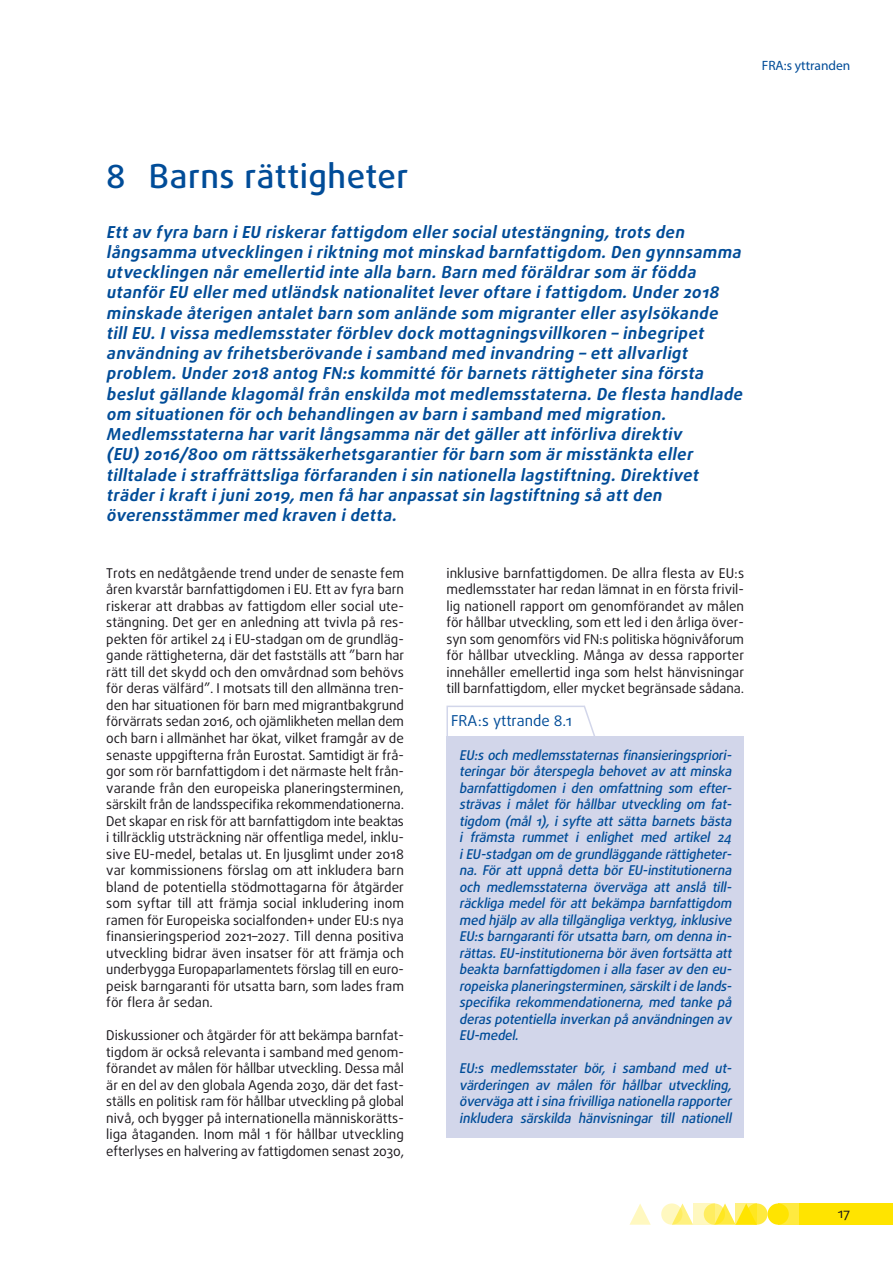
<style>
.page{position:relative;width:893px;height:1263px;background:#fff}
.page>*{position:absolute;margin:0;border:0;box-sizing:border-box;transform-origin:0 0}
.chapter_title{font:500 33px "Daxline Pro";letter-spacing:.015em;color:#004c98}
.intro_chapter{font:italic 700 16.5px/20.2px "Daxline Pro";color:#004c98}
.opinion_header_sw{font:15px "Daxline Pro";color:#004c98}
.body_text{font:13.5px/16.5px "Daxline Pro";letter-spacing:-.005em;color:#1a171c;text-align:justify}
.opinion_text_SW{font:italic 500 13.5px/16.5px "Daxline Pro";color:#004c98;text-align:justify}
.opinion_text_SW_last{font:italic 500 13.5px/16.5px "Daxline Pro";color:#004c98;text-align:justify}
.t1{font:13.5px "Myriad Pro";color:#004c98}
</style>
<div class="page">
<div style="left:746px;top:1203px;width:21px;height:22px;background:#ffea40;border-radius:50%"></div>
<div style="left:778px;top:1203px;width:21px;height:22px;background:#ffea40"></div>
<div style="left:799px;top:1203px;width:94px;height:22px;background:#ffe400"></div>
<svg style="left:675px;top:1203px;width:18px;height:22px"></svg>
<svg style="left:629px;top:1204px;width:22px;height:21px"></svg>
<div style="left:767px;top:1203px;width:22px;height:22px;background:#ffe400;border-radius:50%"></div>
<svg style="left:718px;top:1203px;width:18px;height:22px"></svg>
<svg style="left:704px;top:1203px;width:21px;height:22px"></svg>
<svg style="left:661px;top:1203px;width:21px;height:22px"></svg>
<svg style="left:736px;top:1203px;width:21px;height:22px"></svg>
<svg style="left:693px;top:1203px;width:21px;height:22px"></svg>
<div style="left:446px;top:736px;width:298px;height:320px;background:#d2d6ea"></div>
<div style="left:446px;top:1050px;width:298px;height:88px;background:#d2d6ea"></div>
<svg style="left:446px;top:705px;width:149px;height:31px"></svg>
<p class="t1" style="left:762px;top:57px;width:90px">FRA:s yttranden</p>
<p class="chapter_title" style="left:106px;top:154px;width:304px">8 Barns rättigheter</p>
<p class="intro_chapter" style="left:106px;top:222px;width:641px">Ettav fyra barn iEU riskerarfattigdom ellersocialutestängning,trots den långsamma utvecklingen iriktning motminskad barnfattigdom.Den gynnsamma utvecklingen nåremellertid inte alla barn.Barn med föräldrarsom ärfödda utanförEU ellermed utländsk nationalitetleveroftare ifattigdom.Under2018 minskade återigen antaletbarn som anlände som migranterellerasylsökande tillEU.Ivissa medlemsstaterförblev dock mottagningsvillkoren – inbegripet användning av frihetsberövande isamband med invandring – ettallvarligt problem.Under2018 antog FN:s kommitté förbarnets rättighetersina första beslutgällande klagomålfrån enskilda motmedlemsstaterna.De flesta handlade om situationen föroch behandlingen av barn isamband med migration.<br>Medlemsstaterna harvaritlångsamma närdetgällerattinförliva direktiv<br>(EU) 2016/800 om rättssäkerhetsgarantierförbarn som ärmisstänkta eller tilltalade istraffrättsliga förfaranden isin nationella lagstiftning.Direktivet träderikraftijuni2019,men få haranpassatsin lagstiftning så attden överensstämmermed kraven idetta.</p>
<p class="body_text" style="left:106px;top:565px;width:299px">Trots en nedåtgående trend under de senaste fem åren kvarstår barnfattigdomen i EU. Ett av fyra barn riskerar att drabbas av fattigdom eller social ute&shy;stängning. Det ger en anledning att tvivla på res&shy;pekten för artikel 24 i EU-stadgan om de grundläg&shy;gande rättigheterna, där det fastställs att ”barn har rätt till det skydd och den omvårdnad som behövs för deras välfärd”. I motsats till den allmänna tren&shy;den har situationen för barn med migrantbakgrund förvärrats sedan 2016, och ojämlikheten mellan dem och barn i allmänhet har ökat, vilket framgår av de senaste uppgifterna från Eurostat. Samtidigt är frå&shy;gor som rör barnfattigdom i det närmaste helt från&shy;varande från den europeiska planeringsterminen, särskilt från de landsspecifika rekommendationerna.<br>Det skapar en risk för att barnfattigdom inte beaktas i tillräcklig utsträckning när offentliga medel, inklu&shy;sive EU-medel, betalas ut. En ljusglimt under 2018 var kommissionens förslag om att inkludera barn bland de potentiella stödmottagarna för åtgärder som syftar till att främja social inkludering inom ramen för Europeiska socialfonden+ under EU:s nya finansieringsperiod 2021–2027. Till denna positiva utveckling bidrar även insatser för att främja och underbygga Europaparlamentets förslag till en euro&shy;peisk barngaranti för utsatta barn, som lades fram för flera år sedan.</p>
<p class="body_text" style="left:106px;top:1027px;width:299px">Diskussioner och åtgärder för att bekämpa barnfat&shy;tigdom är också relevanta i samband med genom&shy;förandet av målen för hållbar utveckling. Dessa mål är en del av den globala Agenda 2030, där det fast&shy;ställs en politisk ram för hållbar utveckling på global nivå, och bygger på internationella människorätts&shy;liga åtaganden. Inom mål 1 för hållbar utveckling efterlyses en halvering av fattigdomen senast 2030,</p>
<p class="body_text" style="left:446px;top:565px;width:299px">inklusive barnfattigdomen. De allra flesta av EU:s medlemsstater har redan lämnat in en första frivil&shy;lig nationell rapport om genomförandet av målen för hållbar utveckling, som ett led i den årliga över&shy;syn som genomförs vid FN:s politiska högnivåforum för hållbar utveckling. Många av dessa rapporter innehåller emellertid inga som helst hänvisningar till barnfattigdom, eller mycket begränsade sådana.</p>
<p class="opinion_header_sw" style="left:451px;top:711px;width:122px">FRA:s yttrande 8.1</p>
<p class="opinion_text_SW" style="left:459px;top:746px;width:277px">EU:soch medlemsstaternasfinansieringspriori&shy;teringar bör återspegla behovet av att minska barnfattigdomen i den omfattning som efter&shy;strävas i målet för hållbar utveckling om fat&shy;tigdom (mål 1), i syfte att sätta barnets bästa i främsta rummet i enlighet med artikel 24 iEU-stadgan om de grundläggande rättigheter&shy;na. För att uppnå detta bör EU-institutionerna och medlemsstaterna överväga att anslå till&shy;räckliga medel för att bekämpa barnfattigdom med hjälp av alla tillgängliga verktyg,inklusive EU:sbarngarantiförutsatta barn,om denna in&shy;rättas.EU-institutionerna böräven fortsätta att beakta barnfattigdomen ialla faserav den eu&shy;ropeiska planeringsterminen,särskiltide lands&shy;specifika rekommendationerna, med tanke på deraspotentiella inverkan på användningen av EU-medel.</p>
<p class="opinion_text_SW_last" style="left:459px;top:1060px;width:277px">EU:s medlemsstater bör, i samband med ut&shy;värderingen av målen för hållbar utveckling, överväga attisina frivilliga nationella rapporter inkludera särskilda hänvisningar till nationell</p>
<p class="body_text" style="left:838px;top:1205px;width:14px">17</p>
</div>
